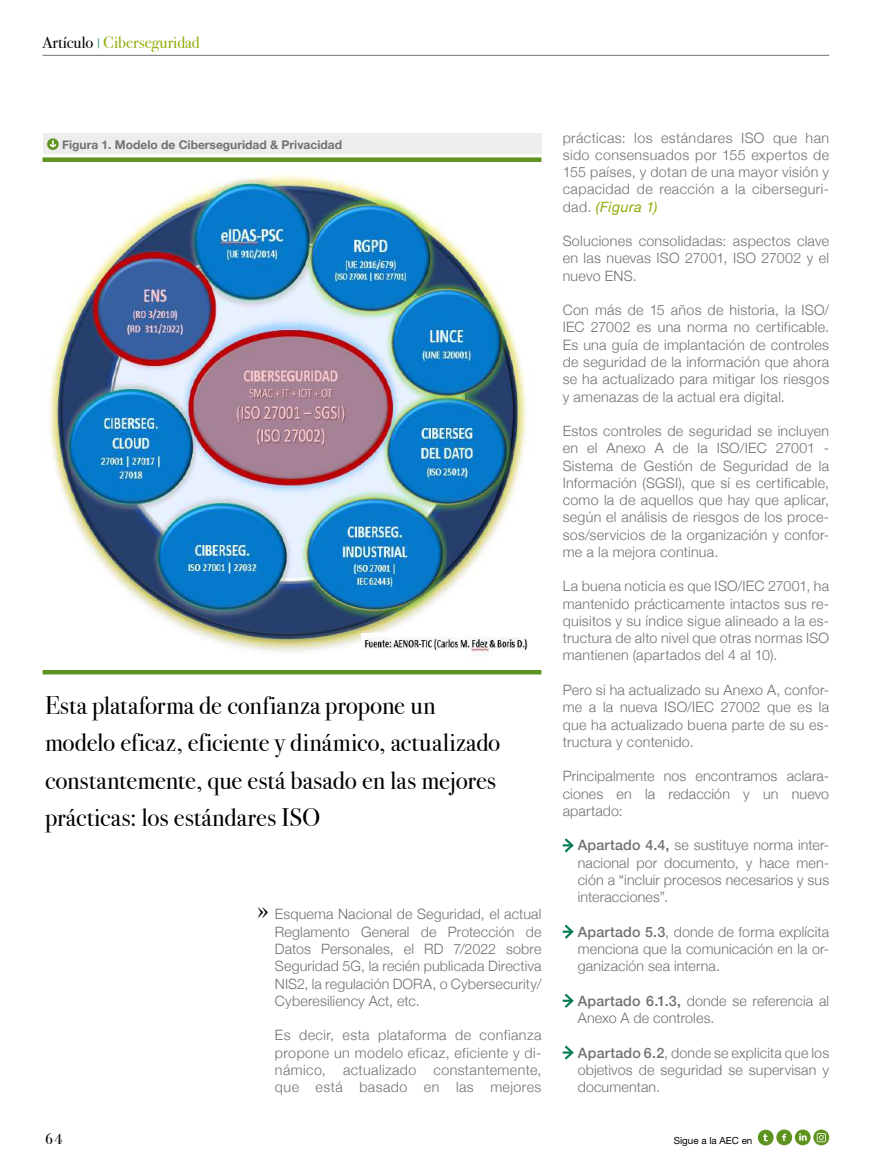
<style>
.page{position:relative;width:893px;height:1166px;background:#fff}
.page>*{position:absolute;margin:0;border:0;box-sizing:border-box;transform-origin:0 0}
.t1{font:28.35px "Bodoni Svty Two ITCTT";color:#000}
.t2{font:25.35px/37.5px "Bodoni Svty Two ITCTT";color:#000}
.t3{font:16.5px "Bodoni Svty Two ITCTT";color:#8fac08}
.t4{font:15px "Bodoni Svty Two ITCTT";color:#000}
.t5{font:300 14.25px/17.2px "Helvetica Neue";letter-spacing:.015em;color:#707172;text-align:justify}
.t6{font:700 12px "Helvetica Neue";color:#707172}
.t7{font:9.75px "Helvetica Neue LT Std";color:#000}
.s1{color:#000}
.s2{font-family:"Helvetica Neue LT Std";font-weight:300;font-stretch:condensed;font-size:13.5px;color:#007852}
.s3{font-weight:400;font-style:italic;color:#8fac08}
.s4{font-weight:500}
</style>
<div class="page">
<hr style="left:43px;top:55px;width:786px;height:1px;background:#707172">
<svg style="left:758px;top:1129px;width:71px;height:16px"></svg>
<svg style="left:562px;top:838px;width:12px;height:15px"></svg>
<svg style="left:562px;top:924px;width:12px;height:15px"></svg>
<svg style="left:562px;top:993px;width:12px;height:15px"></svg>
<svg style="left:562px;top:1045px;width:12px;height:15px"></svg>
<div style="left:43px;top:157px;width:498px;height:5px;background:#5d931e"></div>
<div style="left:43px;top:133px;width:498px;height:20px;background:#eceded"></div>
<svg style="left:47px;top:138px;width:12px;height:12px"></svg>
<svg style="left:50px;top:140px;width:6px;height:8px"></svg>
<img style="left:49px;top:174px;width:477px;height:479px">
<img style="left:362px;top:633px;width:166px;height:23px">
<div style="left:43px;top:669px;width:498px;height:5px;background:#5d931e"></div>
<p class="t3" style="left:43px;top:29px;width:159px"><span class="s1">Artículo</span> <span class="s2">|</span> Ciberseguridad</p>
<p class="t6" style="left:62px;top:135px;width:281px">Figura 1. Modelo de Ciberseguridad &amp; Privacidad</p>
<h2 class="t2" style="left:45px;top:683px;width:457px">Esta plataforma de confianza propone un modelo eficaz, eficiente y dinámico, actualizado constantemente, que está basado en las mejores prácticas: los estándares ISO</h2>
<h1 class="t1" style="left:257px;top:886px;width:13px">»</h1>
<p class="t5" style="left:275px;top:904px;width:268px">Esquema Nacional de Seguridad, el actual Reglamento General de Protección de Datos Personales, el RD 7/2022 sobre Seguridad 5G, la recién publicada Directiva NIS2, la regulación DORA, o Cybersecurity/ Cyberesiliency Act, etc.</p>
<p class="t5" style="left:275px;top:1025px;width:268px">Es decir, esta plataforma de confianza propone un modelo eficaz, eficiente y di&shy;námico, actualizado constantemente, que está basado en las mejores</p>
<p class="t5" style="left:563px;top:128px;width:268px">prácticas: los estándares ISO que han sido consensuados por 155 expertos de 155 países, y dotan de una mayor visión y capacidad de reacción a la ciberseguri&shy;dad. <span class="s3">(Figura 1)</span></p>
<p class="t5" style="left:563px;top:231px;width:268px">Soluciones consolidadas: aspectos clave en las nuevas ISO 27001, ISO 27002 y el nuevo ENS.</p>
<p class="t5" style="left:563px;top:300px;width:268px">Con más de 15 años de historia, la ISO/ IEC 27002 es una norma no certificable.<br>Es una guía de implantación de controles de seguridad de la información que ahora se ha actualizado para mitigar los riesgos y amenazas de la actual era digital.</p>
<p class="t5" style="left:563px;top:421px;width:268px">Estos controles de seguridad se incluyen en el Anexo A de la ISO/IEC 27001 - Sistema de Gestión de Seguridad de la Información (SGSI), que sí es certificable, como la de aquellos que hay que aplicar, según el análisis de riesgos de los proce&shy;sos/servicios de la organización y confor&shy;me a la mejora continua.</p>
<p class="t5" style="left:563px;top:576px;width:268px">La buena noticia es que ISO/IEC 27001, ha mantenido prácticamente intactos sus re&shy;quisitos y su índice sigue alineado a la es&shy;tructura de alto nivel que otras normas ISO mantienen (apartados del 4 al 10).</p>
<p class="t5" style="left:563px;top:680px;width:268px">Pero si ha actualizado su Anexo A, confor&shy;me a la nueva ISO/IEC 27002 que es la que ha actualizado buena parte de su es&shy;tructura y contenido.</p>
<p class="t5" style="left:563px;top:766px;width:268px">Principalmente nos encontramos aclara&shy;ciones en la redacción y un nuevo apartado:</p>
<p class="t5" style="left:578px;top:835px;width:253px"><span class="s4">Apartado 4.4,</span> se sustituye norma inter&shy;nacional por documento, y hace men&shy;ción a “incluir procesos necesarios y sus interacciones”.</p>
<p class="t5" style="left:578px;top:921px;width:253px"><span class="s4">Apartado 5.3</span>, donde de forma explícita menciona que la comunicación en la or&shy;ganización sea interna.</p>
<p class="t5" style="left:578px;top:990px;width:253px"><span class="s4">Apartado 6.1.3,</span> donde se referencia al<br>Anexo A de controles.</p>
<p class="t5" style="left:578px;top:1042px;width:253px"><span class="s4">Apartado 6.2</span>, donde se explicita que los objetivos de seguridad se supervisan y documentan.</p>
<p class="t4" style="left:45px;top:1126px;width:19px">64</p>
<p class="t7" style="left:674px;top:1134px;width:80px">Sigue a la AEC en</p>
</div>
